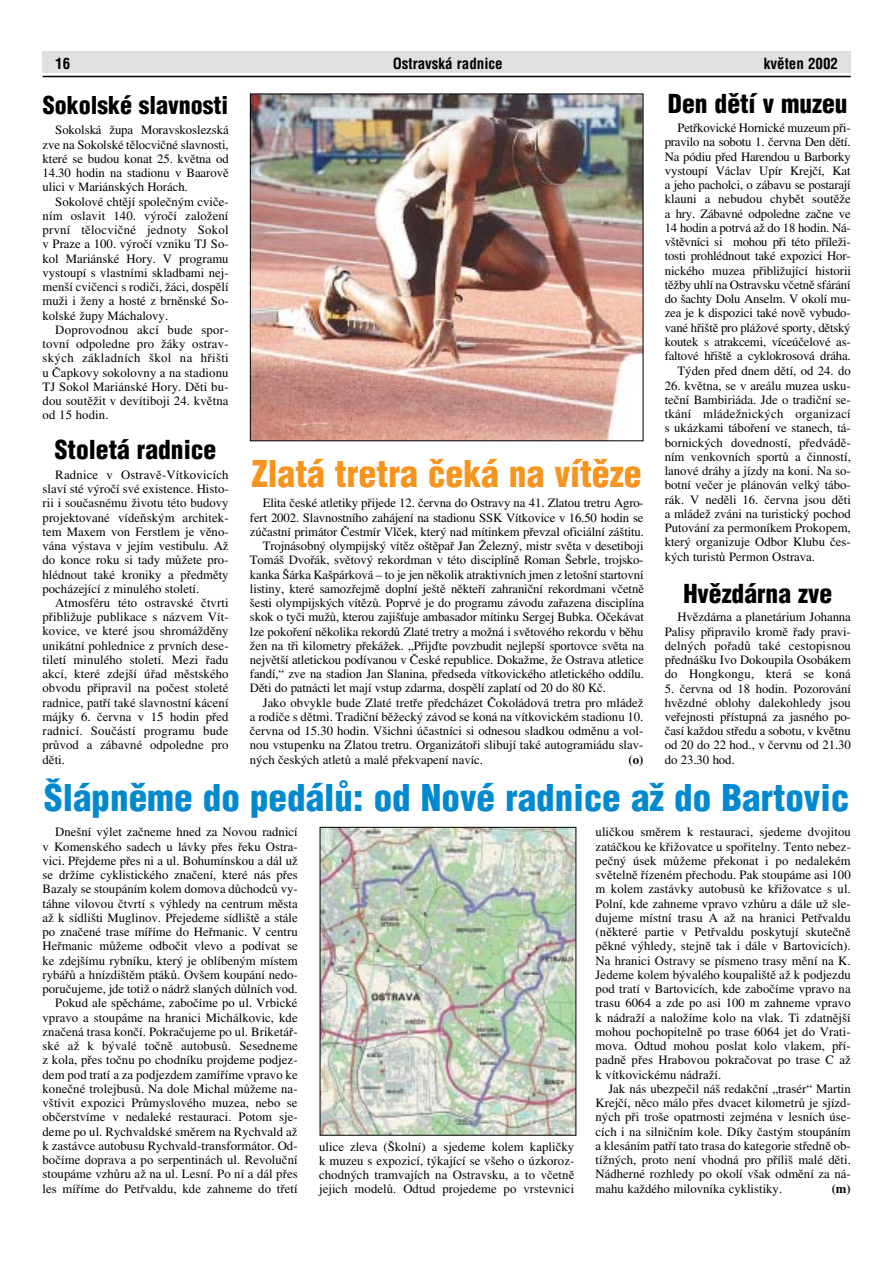
<style>
.page{position:relative;width:893px;height:1275px;background:#fff}
.page>*{position:absolute;margin:0;border:0;box-sizing:border-box;transform-origin:0 0}
.t1{font:900 36px "Helvetica Condensed CE";color:#0089cf}
.t2{font:900 36px "Helvetica Condensed CE";color:#f7941e}
.t3{font:900 25.5px "Helvetica Condensed CE";color:#000}
.t4{font:900 24px "Helvetica Condensed CE";color:#000}
.t5{font:700 15px "Helvetica Condensed CE";color:#000}
.t6{font:12.75px/14.2px "Times CE";color:#000;text-align:justify}
.t7{font:700 12.75px "Times CE";color:#000}
</style>
<div class="page">
<hr style="left:43px;top:76px;width:807px;height:1px;background:#000">
<div style="left:43px;top:51px;width:807px;height:21px;background:#e0e0e0"></div>
<img style="left:252px;top:96px;width:389px;height:343px">
<div style="left:250px;top:94px;width:393px;height:347px;border:1px solid #000"></div>
<img style="left:322px;top:829px;width:252px;height:305px">
<p class="t5" style="left:55px;top:58px;width:16px">16</p>
<p class="t5" style="left:393px;top:58px;width:111px">Ostravská radnice</p>
<p class="t5" style="left:764px;top:58px;width:76px">kvûten 2002</p>
<h3 class="t4" style="left:43px;top:97px;width:187px">Sokolské slavnosti</h3>
<p class="t6" style="left:43px;top:124px;width:188px;text-indent:13px">Sokolská župa Moravskoslezská zve na Sokolské tělocvičné slavnosti, které se budou konat 25. května od 14.30 hodin na stadionu v Baarově ulici v Mariánských Horách.</p>
<p class="t6" style="left:43px;top:195px;width:188px;text-indent:13px">Sokolové chtějí společným cviče&shy;ním oslavit 140. výročí založení první tělocvičné jednoty Sokol v Praze a 100. výročí vzniku TJ So&shy;kol Mariánské Hory. V programu vystoupí s vlastními skladbami nej&shy;menší cvičenci s rodiči, žáci, dospělí muži i ženy a hosté z brněnské So&shy;kolské župy Máchalovy.</p>
<p class="t6" style="left:43px;top:324px;width:188px;text-indent:13px">Doprovodnou akcí bude spor&shy;tovní odpoledne pro žáky ostrav&shy;ských základních škol na hřišti u Čapkovy sokolovny a na stadionu TJ Sokol Mariánské Hory. Děti bu&shy;dou soutěžit v devítiboji 24. května od 15 hodin.</p>
<h2 class="t3" style="left:668px;top:95px;width:181px">Den dûtí v muzeu</h2>
<p class="t6" style="left:664px;top:122px;width:188px;text-align:right">Petřkovické Hornické muzeum při&shy;pravilo na sobotu 1. června Den dětí.<br>Na pódiu před Harendou u Barborky vystoupí Václav Upír Krejčí, Kat a jeho pacholci, o zábavu se postarají klauni a nebudou chybět soutěže a hry. Zábavné odpoledne začne ve 14 hodin a potrvá až do 18 hodin. Ná&shy;vštěvníci si mohou při této příleži&shy;tosti prohlédnout také expozici Hor&shy;nického muzea přibližující historii těžby uhlí na Ostravsku včetně sfárání do šachty Dolu Anselm. V okolí mu&shy;zea je k dispozici také nově vybudo&shy;vané hřiště pro plážové sporty, dětský koutek s atrakcemi, víceúčelové as&shy;faltové hřiště a cyklokrosová dráha.<br>Týden před dnem dětí, od 24. do</p>
<p class="t6" style="left:664px;top:379px;width:188px">26. května, se v areálu muzea usku&shy;teční Bambiriáda. Jde o tradiční se&shy;tkání mládežnických organizací s ukázkami táboření ve stanech, tá&shy;bornických dovedností, předvádě&shy;ním venkovních sportů a činností, lanové dráhy a jízdy na koni. Na so&shy;botní večer je plánován velký tábo&shy;rák. V neděli 16. června jsou děti a mládež zváni na turistický pochod Putování za permoníkem Prokopem, který organizuje Odbor Klubu čes&shy;kých turistů Permon Ostrava.</p>
<h2 class="t3" style="left:55px;top:441px;width:163px">Stoletá radnice</h2>
<p class="t6" style="left:43px;top:469px;width:188px;text-indent:13px">Radnice v Ostravě-Vítkovicích slaví sté výročí své existence. Histo&shy;rii i současnému životu této budovy projektované vídeňským architek&shy;tem Maxem von Ferstlem je věno&shy;vána výstava v jejím vestibulu. Až do konce roku si tady můžete pro&shy;hlédnout také kroniky a předměty pocházející z minulého století.</p>
<p class="t6" style="left:43px;top:597px;width:187px;text-indent:13px">Atmosféru této ostravské čtvrti přibližuje publikace s názvem Vít&shy;kovice, ve které jsou shromážděny unikátní pohlednice z prvních dese&shy;tiletí minulého století. Mezi řadu akcí, které zdejší úřad městského obvodu připravil na počest stoleté radnice, patří také slavnostní kácení májky 6. června v 15 hodin před radnicí. Součástí programu bude průvod a zábavné odpoledne pro děti.</p>
<h1 class="t2" style="left:252px;top:461px;width:391px">Zlatá tretra ãeká na vítûze</h1>
<p class="t6" style="left:263px;top:497px;width:382px">Elita české atletiky přijede 12. června do Ostravy na 41. Zlatou tretru Agro-</p>
<p class="t6" style="left:250px;top:511px;width:395px">fert 2002. Slavnostního zahájení na stadionu SSK Vítkovice v 16.50 hodin se</p>
<p class="t6" style="left:250px;top:526px;width:395px">zúčastní primátor Čestmír Vlček, který nad mítinkem převzal oficiální záštitu.</p>
<p class="t6" style="left:263px;top:540px;width:382px">Trojnásobný olympijský vítěz oštěpař Jan Železný, mistr světa v desetiboji</p>
<p class="t6" style="left:250px;top:554px;width:395px">Tomáš Dvořák, světový rekordman v této disciplíně Roman Šebrle, trojsko-</p>
<p class="t6" style="left:250px;top:568px;width:395px">kanka Šárka Kašpárková – to je jen několik atraktivních jmen z letošní startovní</p>
<p class="t6" style="left:250px;top:583px;width:395px">listiny, které samozřejmě doplní ještě někteří zahraniční rekordmani včetně</p>
<p class="t6" style="left:250px;top:597px;width:395px">šesti olympijských vítězů. Poprvé je do programu závodu zařazena disciplína</p>
<p class="t6" style="left:250px;top:611px;width:395px">skok o tyči mužů, kterou zajišťuje ambasador mítinku Sergej Bubka. Očekávat</p>
<p class="t6" style="left:250px;top:625px;width:395px">lze pokoření několika rekordů Zlaté tretry a možná i světového rekordu v běhu</p>
<p class="t6" style="left:250px;top:640px;width:395px">žen na tři kilometry překážek. „Přijďte povzbudit nejlepší sportovce světa na</p>
<p class="t6" style="left:250px;top:654px;width:395px">největší atletickou podívanou v České republice. Dokažme, že Ostrava atletice</p>
<p class="t6" style="left:250px;top:668px;width:395px">fandí,“ zve na stadion Jan Slanina, předseda vítkovického atletického oddílu.</p>
<p class="t6" style="left:250px;top:682px;width:357px">Děti do patnácti let mají vstup zdarma, dospělí zaplatí od 20 do 80 Kč.</p>
<p class="t6" style="left:263px;top:697px;width:382px">Jako obvykle bude Zlaté tretře předcházet Čokoládová tretra pro mládež</p>
<p class="t6" style="left:250px;top:711px;width:395px">a rodiče s dětmi. Tradiční běžecký závod se koná na vítkovickém stadionu 10.</p>
<p class="t6" style="left:250px;top:725px;width:395px">června od 15.30 hodin. Všichni účastníci si odnesou sladkou odměnu a vol-</p>
<p class="t6" style="left:250px;top:739px;width:395px">nou vstupenku na Zlatou tretru. Organizátoři slibují také autogramiádu slav-</p>
<p class="t6" style="left:250px;top:754px;width:235px">ných českých atletů a malé překvapení navíc.</p>
<p class="t7" style="left:628px;top:755px;width:16px">(o)</p>
<h2 class="t3" style="left:683px;top:585px;width:150px">Hvûzdárna zve</h2>
<p class="t6" style="left:664px;top:611px;width:188px;text-indent:13px">Hvězdárna a planetárium Johanna Palisy připravilo kromě řady pravi&shy;delných pořadů také cestopisnou přednášku Ivo Dokoupila Osobákem do Hongkongu, která se koná</p>
<p class="t6" style="left:664px;top:682px;width:188px">5. června od 18 hodin. Pozorování hvězdné oblohy dalekohledy jsou veřejnosti přístupná za jasného po&shy;časí každou středu a sobotu, v květnu od 20 do 22 hod., v červnu od 21.30 do 23.30 hod.</p>
<h1 class="t1" style="left:44px;top:785px;width:806px">·lápnûme do pedálÛ: od Nové radnice aÏ do Bartovic</h1>
<p class="t6" style="left:43px;top:826px;width:257px;text-align:right">Dnešní výlet začneme hned za Novou radnicí<br>v Komenského sadech u lávky přes řeku Ostra&shy;vici. Přejdeme přes ni a ul. Bohumínskou a dál už se držíme cyklistického značení, které nás přes Bazaly se stoupáním kolem domova důchodců vy&shy;táhne vilovou čtvrtí s výhledy na centrum města až k sídlišti Muglinov. Přejedeme sídliště a stále po značené trase míříme do Heřmanic. V centru Heřmanic můžeme odbočit vlevo a podívat se ke zdejšímu rybníku, který je oblíbeným místem rybářů a hnízdištěm ptáků. Ovšem koupání nedo&shy;poručujeme, jde totiž o nádrž slaných důlních vod.<br>Pokud ale spěcháme, zabočíme po ul. Vrbické vpravo a stoupáme na hranici Michálkovic, kde značená trasa končí. Pokračujeme po ul. Briketář&shy;ské až k bývalé točně autobusů. Sesedneme z kola, přes točnu po chodníku projdeme podjez&shy;dem pod tratí a za podjezdem zamíříme vpravo ke konečné trolejbusů. Na dole Michal můžeme na&shy;vštívit expozici Průmyslového muzea, nebo se občerstvíme v nedaleké restauraci. Potom sje&shy;deme po ul. Rychvaldské směrem na Rychvald až k zastávce autobusu Rychvald-transformátor. Od&shy;bočíme doprava a po serpentinách ul. Revoluční stoupáme vzhůru až na ul. Lesní. Po ní a dál přes les míříme do Petřvaldu, kde zahneme do třetí</p>
<p class="t6" style="left:319px;top:1140px;width:257px">ulice zleva (Školní) a sjedeme kolem kapličky k muzeu s expozicí, týkající se všeho o úzkoroz&shy;chodných tramvajích na Ostravsku, a to včetně jejich modelů. Odtud projedeme po vrstevnici</p>
<p class="t6" style="left:595px;top:826px;width:257px">uličkou směrem k restauraci, sjedeme dvojitou zatáčkou ke křižovatce u spořitelny. Tento nebez&shy;pečný úsek můžeme překonat i po nedalekém světelně řízeném přechodu. Pak stoupáme asi 100 m kolem zastávky autobusů ke křižovatce s ul.<br>Polní, kde zahneme vpravo vzhůru a dále už sle&shy;dujeme místní trasu A až na hranici Petřvaldu (některé partie v Petřvaldu poskytují skutečně pěkné výhledy, stejně tak i dále v Bartovicích).<br>Na hranici Ostravy se písmeno trasy mění na K.<br>Jedeme kolem bývalého koupaliště až k podjezdu pod tratí v Bartovicích, kde zabočíme vpravo na trasu 6064 a zde po asi 100 m zahneme vpravo k nádraží a naložíme kolo na vlak. Ti zdatnější mohou pochopitelně po trase 6064 jet do Vrati&shy;mova. Odtud mohou poslat kolo vlakem, pří&shy;padně přes Hrabovou pokračovat po trase C až k vítkovickému nádraží.</p>
<p class="t6" style="left:595px;top:1083px;width:257px;text-indent:13px">Jak nás ubezpečil náš redakční „trasér“ Martin Krejčí, něco málo přes dvacet kilometrů je sjízd&shy;ných při troše opatrnosti zejména v lesních úse&shy;cích i na silničním kole. Díky častým stoupáním a klesáním patří tato trasa do kategorie středně ob&shy;tížných, proto není vhodná pro příliš malé děti.<br>Nádherné rozhledy po okolí však odmění za ná&shy;mahu každého milovníka cyklistiky.</p>
<p class="t7" style="left:831px;top:1184px;width:21px">(m)</p>
</div>
